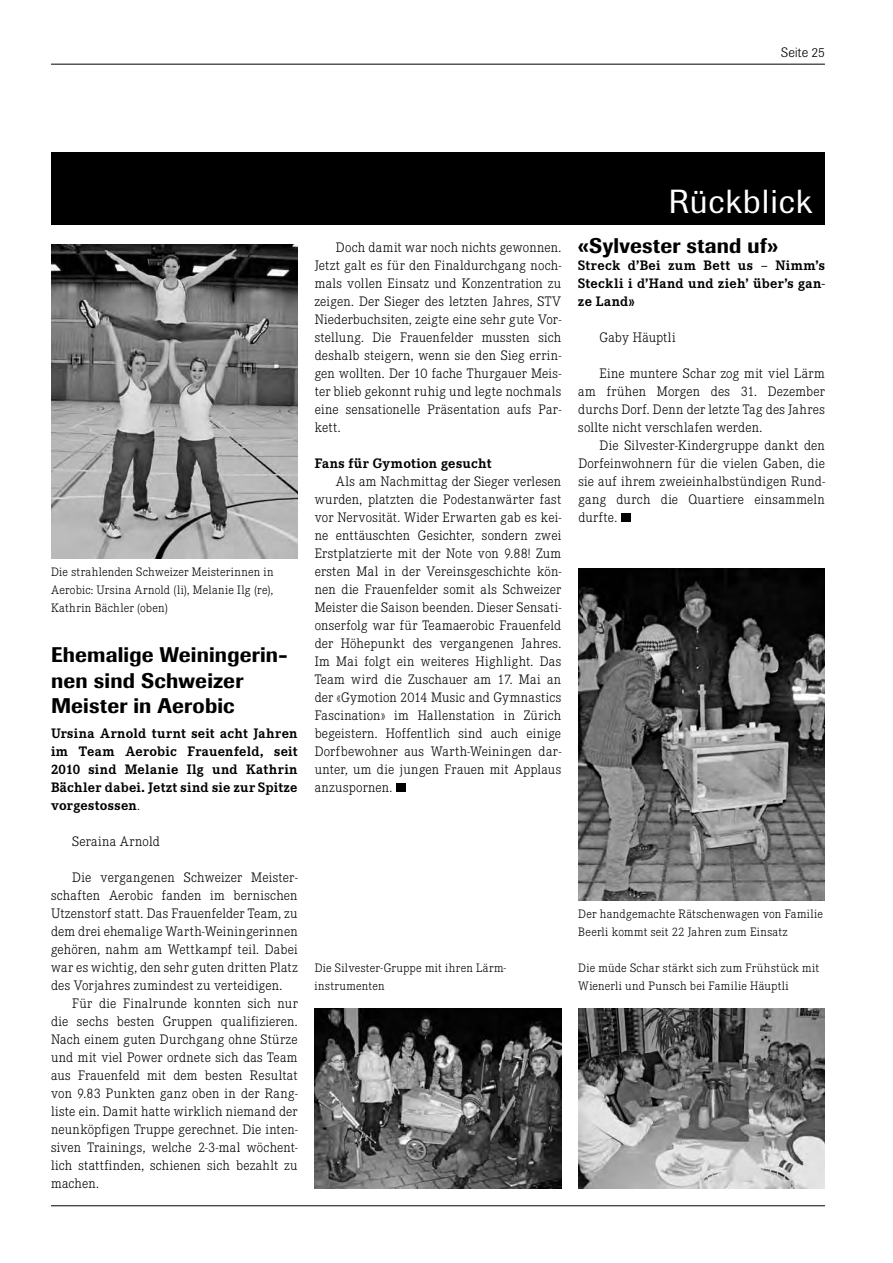
<style>
.page{position:relative;width:893px;height:1263px;background:#fff}
.page>*{position:absolute;margin:0;border:0;box-sizing:border-box;transform-origin:0 0}
.t1{font:33px "Imago";letter-spacing:.03em;color:#fff}
.t2{font:500 21px/25.2px "Imago";letter-spacing:.01em;color:#000}
.t3{font:300 13.5px/18px "Corporate EBQ";letter-spacing:.02em;color:#000;text-align:justify}
.t4{font:700 13.5px/18px "Corporate EBQ";letter-spacing:.025em;color:#000;text-align:justify}
.t5{font:300 13.5px "Imago";letter-spacing:.015em;color:#000}
.t6{font:300 12px/18px "Corporate EBQ";letter-spacing:.025em;color:#000}
.s1{font-weight:300}
</style>
<div class="page">
<hr style="left:51px;top:64px;width:774px;height:1px;background:#000">
<hr style="left:51px;top:1205px;width:774px;height:1px;background:#000">
<div style="left:51px;top:152px;width:774px;height:72px;background:#000"></div>
<div style="left:396px;top:783px;width:10px;height:9px;background:#000"></div>
<img style="left:51px;top:244px;width:247px;height:314px">
<img style="left:315px;top:1008px;width:246px;height:180px">
<img style="left:579px;top:568px;width:246px;height:332px">
<img style="left:578px;top:1008px;width:247px;height:180px">
<div style="left:621px;top:513px;width:10px;height:9px;background:#000"></div>
<p class="t5" style="left:781px;top:45px;width:45px">Seite 25</p>
<p class="t6" style="left:51px;top:563px;width:224px;text-align:justify">Die strahlenden Schweizer Meisterinnen in Aerobic: Ursina Arnold (li), Melanie Ilg (re), Kathrin Bächler (oben)</p>
<h2 class="t2" style="left:51px;top:642px;width:238px">Ehemalige Weiningerin&shy;nen sind Schweizer<br>Meister in Aerobic</h2>
<p class="t4" style="left:51px;top:724px;width:248px">Ursina Arnold turnt seit acht Jahren im Team Aerobic Frauenfeld, seit 2010 sind Melanie Ilg und Kathrin Bächler dabei. Jetzt sind sie zur Spitze vorgestossen<span class="s1">.</span></p>
<p class="t3" style="left:72px;top:832px;width:89px">Seraina Arnold</p>
<p class="t3" style="left:51px;top:868px;width:248px;text-indent:21px">Die vergangenen Schweizer Meister&shy;schaften Aerobic fanden im bernischen Utzenstorf statt. Das Frauenfelder Team, zu dem drei ehemalige Warth-Weiningerinnen gehören, nahm am Wettkampf teil. Dabei war es wichtig, den sehr guten dritten Platz des Vorjahres zumindest zu verteidigen.</p>
<p class="t3" style="left:51px;top:994px;width:248px;text-indent:21px">Für die Finalrunde konnten sich nur die sechs besten Gruppen qualifizieren.<br>Nach einem guten Durchgang ohne Stürze und mit viel Power ordnete sich das Team aus Frauenfeld mit dem besten Resultat von 9.83 Punkten ganz oben in der Rang&shy;liste ein. Damit hatte wirklich niemand der neunköpfigen Truppe gerechnet. Die inten&shy;siven Trainings, welche 2-3-mal wöchent&shy;lich stattfinden, schienen sich bezahlt zu machen.</p>
<p class="t3" style="left:315px;top:239px;width:248px;text-indent:21px">Doch damit war noch nichts gewonnen.<br>Jetzt galt es für den Finaldurchgang noch&shy;mals vollen Einsatz und Konzentration zu zeigen. Der Sieger des letzten Jahres, STV Niederbuchsiten, zeigte eine sehr gute Vor&shy;stellung. Die Frauenfelder mussten sich deshalb steigern, wenn sie den Sieg errin&shy;gen wollten. Der 10 fache Thurgauer Meis&shy;ter blieb gekonnt ruhig und legte nochmals eine sensationelle Präsentation aufs Par&shy;kett.</p>
<p class="t4" style="left:315px;top:454px;width:178px">Fans für Gymotion gesucht</p>
<p class="t3" style="left:315px;top:472px;width:248px;text-indent:21px">Als am Nachmittag der Sieger verlesen wurden, platzten die Podestanwärter fast vor Nervosität. Wider Erwarten gab es kei&shy;ne enttäuschten Gesichter, sondern zwei Erstplatzierte mit der Note von 9.88! Zum ersten Mal in der Vereinsgeschichte kön&shy;nen die Frauenfelder somit als Schweizer Meister die Saison beenden. Dieser Sensati&shy;onserfolg war für Teamaerobic Frauenfeld der Höhepunkt des vergangenen Jahres.<br>Im Mai folgt ein weiteres Highlight. Das Team wird die Zuschauer am 17. Mai an der «Gymotion 2014 Music and Gymnastics Fascination» im Hallenstation in Zürich begeistern. Hoffentlich sind auch einige Dorfbewohner aus Warth-Weiningen dar&shy;unter, um die jungen Frauen mit Applaus anzuspornen.</p>
<h1 class="t1" style="left:669px;top:182px;width:145px">Rückblick</h1>
<h2 class="t2" style="left:578px;top:233px;width:201px">«Sylvester stand uf»</h2>
<p class="t4" style="left:578px;top:256px;width:248px">Streck d’Bei zum Bett us – Nimm’s Steckli i d’Hand und zieh’ über’s gan&shy;ze Land»</p>
<p class="t3" style="left:600px;top:328px;width:78px">Gaby Häuptli</p>
<p class="t3" style="left:578px;top:365px;width:248px;text-indent:21px">Eine muntere Schar zog mit viel Lärm am frühen Morgen des 31. Dezember durchs Dorf. Denn der letzte Tag des Jahres sollte nicht verschlafen werden.</p>
<p class="t3" style="left:578px;top:436px;width:248px;text-indent:21px">Die Silvester-Kindergruppe dankt den Dorfeinwohnern für die vielen Gaben, die sie auf ihrem zweieinhalbstündigen Rund&shy;gang durch die Quartiere einsammeln durfte.</p>
<p class="t6" style="left:315px;top:959px;width:193px">Die Silvester-Gruppe mit ihren Lärm&shy;instrumenten</p>
<p class="t6" style="left:578px;top:905px;width:246px">Der handgemachte Rätschenwagen von Familie<br>Beerli kommt seit 22 Jahren zum Einsatz</p>
<p class="t6" style="left:578px;top:959px;width:242px">Die müde Schar stärkt sich zum Frühstück mit<br>Wienerli und Punsch bei Familie Häuptli</p>
</div>
